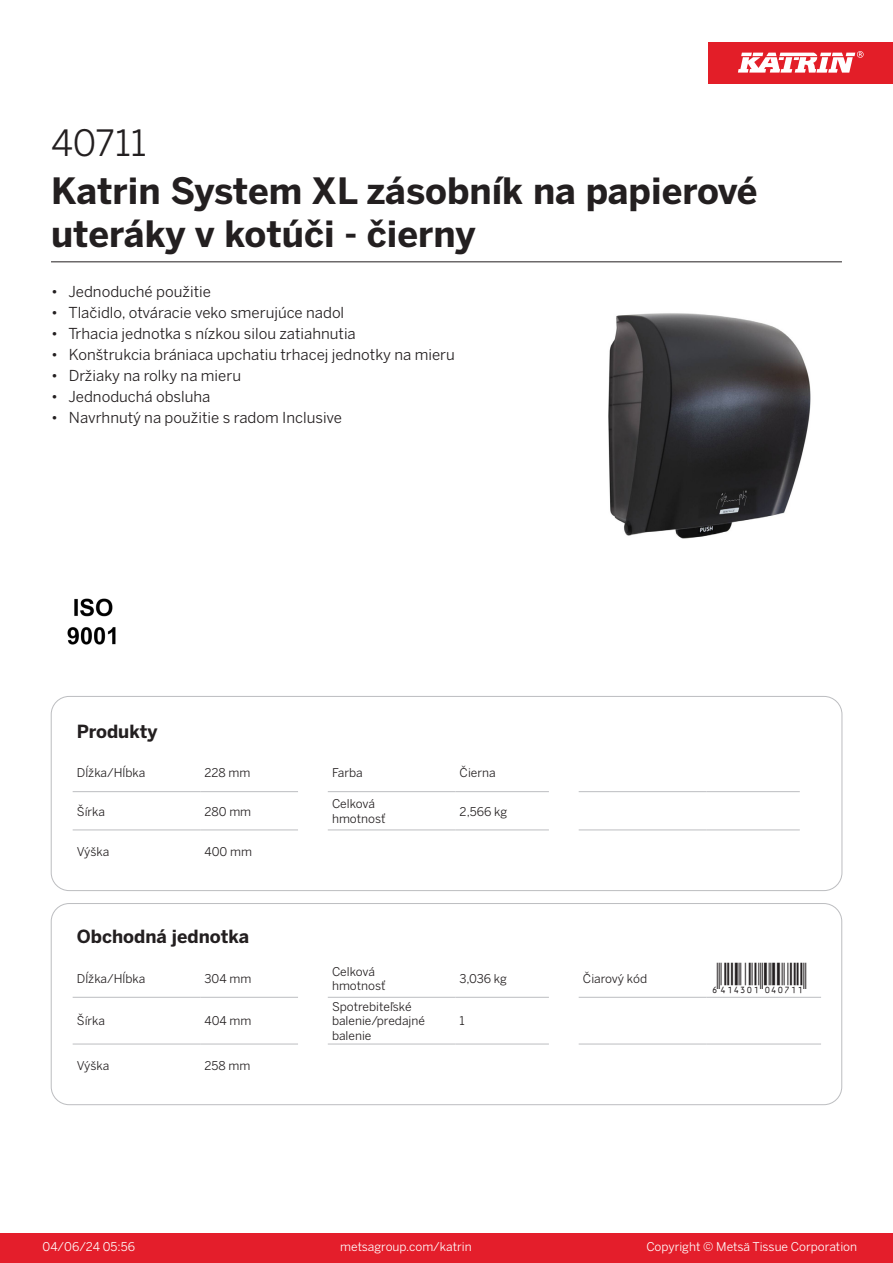
<style>
.page{position:relative;width:893px;height:1263px;background:#fff}
.page>*{position:absolute;margin:0;border:0;box-sizing:border-box;transform-origin:0 0}
.Product_Name{font:700 36px/43.2px "Benton Sans";color:#231f20}
.External_material_co{font:36px "Benton Sans";color:#231f20}
.T_EAN{font:30px "Viisas EAN Matala";color:#231f20}
.T_TableHeader{font:700 18px "Benton Sans";color:#231f20}
.MarketingBullets{font:15px "Benton Sans";color:#231f20}
.T_TableBody{font:12px/14.4px "Benton Sans";color:#231f20}
.t1{font:12px "Benton Sans";color:#fff}
</style>
<div class="page">
<div style="left:0;top:1233px;width:893px;height:30px;background:#e41e2b"></div>
<div style="left:708px;top:43px;width:185px;height:41px;background:#e31e28"></div>
<svg style="left:738px;top:51px;width:126px;height:22px"></svg>
<hr style="left:73px;top:791px;width:127px;height:1px;background:#bcbdc0">
<hr style="left:200px;top:791px;width:98px;height:1px;background:#bcbdc0">
<hr style="left:328px;top:791px;width:127px;height:1px;background:#bcbdc0">
<hr style="left:455px;top:791px;width:94px;height:1px;background:#bcbdc0">
<hr style="left:579px;top:791px;width:127px;height:1px;background:#bcbdc0">
<hr style="left:706px;top:791px;width:94px;height:1px;background:#bcbdc0">
<hr style="left:73px;top:830px;width:127px;height:1px;background:#bcbdc0">
<hr style="left:200px;top:830px;width:98px;height:1px;background:#bcbdc0">
<hr style="left:328px;top:830px;width:127px;height:1px;background:#bcbdc0">
<hr style="left:455px;top:830px;width:94px;height:1px;background:#bcbdc0">
<hr style="left:579px;top:830px;width:127px;height:1px;background:#bcbdc0">
<hr style="left:706px;top:830px;width:94px;height:1px;background:#bcbdc0">
<div style="left:51px;top:696px;width:791px;height:195px;border:1px solid #bcbdc0;border-radius:18px"></div>
<hr style="left:73px;top:997px;width:127px;height:1px;background:#bcbdc0">
<hr style="left:200px;top:997px;width:98px;height:1px;background:#bcbdc0">
<hr style="left:328px;top:997px;width:127px;height:1px;background:#bcbdc0">
<hr style="left:455px;top:997px;width:94px;height:1px;background:#bcbdc0">
<hr style="left:579px;top:997px;width:127px;height:1px;background:#bcbdc0">
<hr style="left:706px;top:997px;width:115px;height:1px;background:#bcbdc0">
<hr style="left:73px;top:1044px;width:127px;height:1px;background:#bcbdc0">
<hr style="left:200px;top:1044px;width:98px;height:1px;background:#bcbdc0">
<hr style="left:328px;top:1044px;width:127px;height:1px;background:#bcbdc0">
<hr style="left:455px;top:1044px;width:94px;height:1px;background:#bcbdc0">
<hr style="left:579px;top:1044px;width:127px;height:1px;background:#bcbdc0">
<hr style="left:706px;top:1044px;width:115px;height:1px;background:#bcbdc0">
<div style="left:51px;top:903px;width:791px;height:202px;border:1px solid #bcbdc0;border-radius:18px"></div>
<img style="left:608px;top:313px;width:203px;height:226px">
<img style="left:67px;top:598px;width:49px;height:47px">
<hr style="left:51px;top:261px;width:791px;height:1px;background:#231f20">
<p class="External_material_co" style="left:51px;top:121px;width:97px">40711</p>
<p class="Product_Name" style="left:51px;top:170px;width:708px">Katrin System XL zásobník na papierové uteráky v kotúči - čierny</p>
<p class="MarketingBullets" style="left:51px;top:282px;width:161px">• Jednoduché použitie</p>
<p class="MarketingBullets" style="left:51px;top:303px;width:295px">• Tlačidlo, otváracie veko smerujúce nadol</p>
<p class="MarketingBullets" style="left:51px;top:324px;width:306px">• Trhacia jednotka s nízkou silou zatiahnutia</p>
<p class="MarketingBullets" style="left:51px;top:345px;width:405px">• Konštrukcia brániaca upchatiu trhacej jednotky na mieru</p>
<p class="MarketingBullets" style="left:51px;top:366px;width:192px">• Držiaky na rolky na mieru</p>
<p class="MarketingBullets" style="left:51px;top:387px;width:161px">• Jednoduchá obsluha</p>
<p class="MarketingBullets" style="left:51px;top:408px;width:292px">• Navrhnutý na použitie s radom Inclusive</p>
<p class="T_TableHeader" style="left:77px;top:720px;width:82px">Produkty</p>
<p class="T_TableBody" style="left:77px;top:766px;width:70px">Dĺžka/Hĺbka</p>
<p class="T_TableBody" style="left:204px;top:766px;width:47px">228 mm</p>
<p class="T_TableBody" style="left:332px;top:766px;width:32px">Farba</p>
<p class="T_TableBody" style="left:460px;top:766px;width:38px">Čierna</p>
<p class="T_TableBody" style="left:77px;top:804px;width:30px">Šírka</p>
<p class="T_TableBody" style="left:204px;top:804px;width:48px">280 mm</p>
<p class="T_TableBody" style="left:332px;top:797px;width:44px">Celková</p>
<p class="T_TableBody" style="left:332px;top:811px;width:55px">hmotnosť</p>
<p class="T_TableBody" style="left:460px;top:804px;width:49px">2,566 kg</p>
<p class="T_TableBody" style="left:77px;top:844px;width:34px">Výška</p>
<p class="T_TableBody" style="left:204px;top:844px;width:49px">400 mm</p>
<p class="T_TableHeader" style="left:77px;top:925px;width:174px">Obchodná jednotka</p>
<p class="T_TableBody" style="left:77px;top:971px;width:70px">Dĺžka/Hĺbka</p>
<p class="T_TableBody" style="left:204px;top:971px;width:48px">304 mm</p>
<p class="T_TableBody" style="left:77px;top:1014px;width:30px">Šírka</p>
<p class="T_TableBody" style="left:204px;top:1014px;width:49px">404 mm</p>
<p class="T_TableBody" style="left:77px;top:1058px;width:34px">Výška</p>
<p class="T_TableBody" style="left:204px;top:1058px;width:47px">258 mm</p>
<p class="T_TableBody" style="left:332px;top:964px;width:44px">Celková</p>
<p class="T_TableBody" style="left:332px;top:978px;width:55px">hmotnosť</p>
<p class="T_TableBody" style="left:332px;top:999px;width:94px">Spotrebiteľské balenie/predajné balenie</p>
<p class="T_TableBody" style="left:460px;top:971px;width:49px">3,036 kg</p>
<p class="T_TableBody" style="left:583px;top:971px;width:66px">Čiarový kód</p>
<p class="T_EAN" style="left:710px;top:963px;width:97px">*6414301040711*</p>
<p class="T_TableBody" style="left:460px;top:1014px;width:7px">1</p>
<p class="t1" style="left:43px;top:1239px;width:94px">04/06/24 05:56</p>
<p class="t1" style="left:340px;top:1239px;width:133px">metsagroup.com/katrin</p>
<p class="t1" style="left:646px;top:1239px;width:212px">Copyright © Metsä Tissue Corporation</p>
</div>
